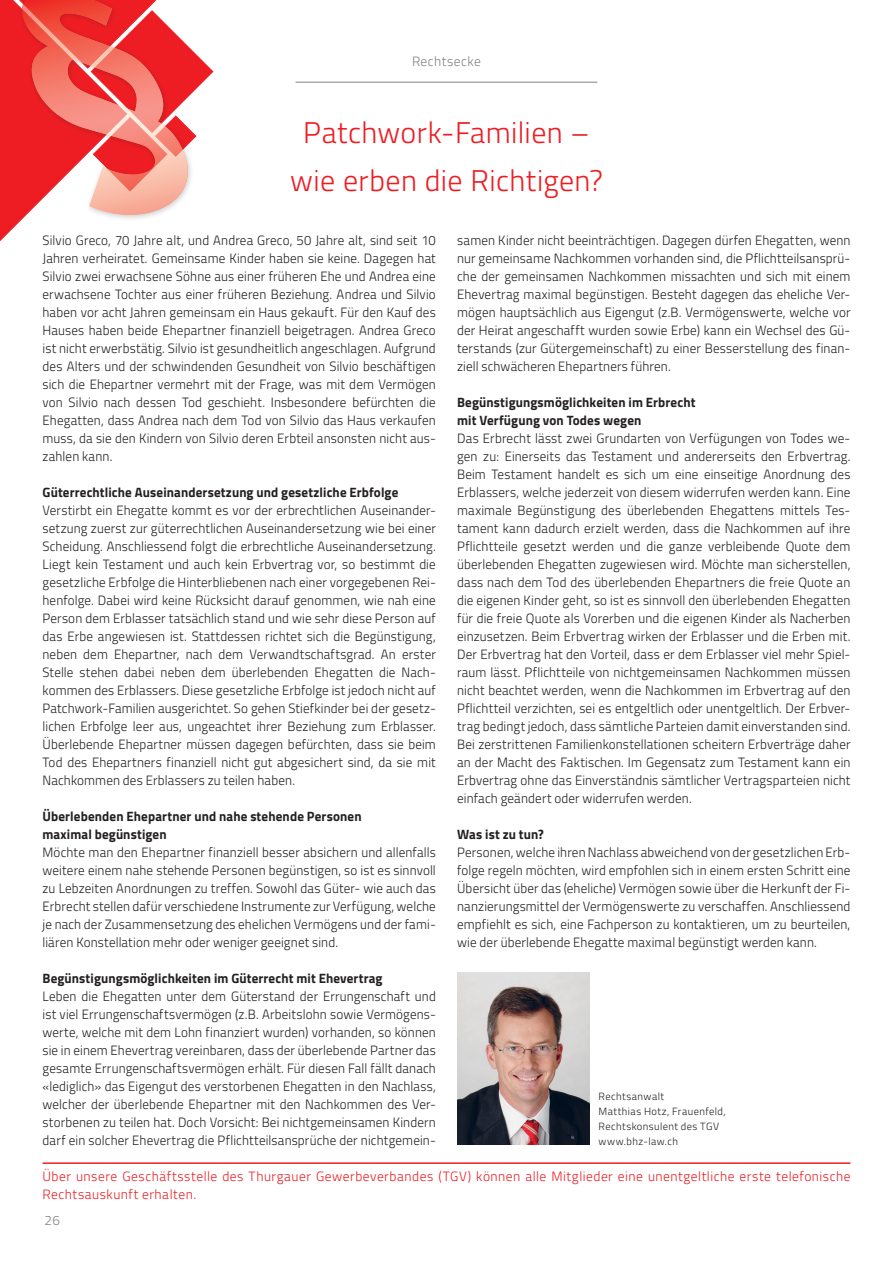
<style>
.page{position:relative;width:893px;height:1263px;background:#fff}
.page>*{position:absolute;margin:0;border:0;box-sizing:border-box;transform-origin:0 0}
.t1{font:300 30px/48px "Titillium Web";letter-spacing:.015em;color:#ee1d23;text-align:center}
.t2{font:300 13.5px/18px "Titillium Web";letter-spacing:.01em;color:#231f20;text-align:justify}
.t3{font:700 13.5px/18px "Titillium Web";letter-spacing:.01em;color:#231f20}
.t4{font:300 13.5px/18px "Titillium Web";letter-spacing:.035em;color:#ee1d23}
.t5{font:300 13.5px "Titillium Web";letter-spacing:.03em;color:#808285}
.t6{font:300 10.5px/15px "Titillium Web";letter-spacing:.04em;color:#231f20}
</style>
<div class="page">
<svg style="left:0;top:0;width:214px;height:241px"></svg>
<img style="left:457px;top:973px;width:133px;height:171px">
<hr style="left:43px;top:1162px;width:807px;height:2px;background:#ee1d23">
<hr style="left:296px;top:82px;width:301px;height:1px;background:#808285">
<p class="t5" style="left:412px;top:52px;width:70px">Rechtsecke</p>
<h1 class="t1" style="left:290px;top:107px;width:314px">Patchwork-Familien – wie erben die Richtigen?</h1>
<p class="t2" style="left:43px;top:230px;width:395px">Silvio Greco, 70 Jahre alt, und Andrea Greco, 50 Jahre alt, sind seit 10<br>Jahren verheiratet. Gemeinsame Kinder haben sie keine. Dagegen hat Silvio zwei erwachsene Söhne aus einer früheren Ehe und Andrea eine erwachsene Tochter aus einer früheren Beziehung. Andrea und Silvio haben vor acht Jahren gemeinsam ein Haus gekauft. Für den Kauf des Hauses haben beide Ehepartner finanziell beigetragen. Andrea Greco ist nicht erwerbstätig. Silvio ist gesundheitlich angeschlagen. Aufgrund des Alters und der schwindenden Gesundheit von Silvio beschäftigen sich die Ehepartner vermehrt mit der Frage, was mit dem Vermögen von Silvio nach dessen Tod geschieht. Insbesondere befürchten die Ehegatten, dass Andrea nach dem Tod von Silvio das Haus verkaufen muss, da sie den Kindern von Silvio deren Erbteil ansonsten nicht aus&shy;zahlen kann.</p>
<p class="t3" style="left:43px;top:482px;width:357px">Güterrechtliche Auseinandersetzung und gesetzliche Erbfolge</p>
<p class="t2" style="left:43px;top:500px;width:395px">Verstirbt ein Ehegatte kommt es vor der erbrechtlichen Auseinander&shy;setzung zuerst zur güterrechtlichen Auseinandersetzung wie bei einer Scheidung. Anschliessend folgt die erbrechtliche Auseinandersetzung.<br>Liegt kein Testament und auch kein Erbvertrag vor, so bestimmt die gesetzliche Erbfolge die Hinterbliebenen nach einer vorgegebenen Rei&shy;henfolge. Dabei wird keine Rücksicht darauf genommen, wie nah eine Person dem Erblasser tatsächlich stand und wie sehr diese Person auf das Erbe angewiesen ist. Stattdessen richtet sich die Begünstigung, neben dem Ehepartner, nach dem Verwandtschaftsgrad. An erster Stelle stehen dabei neben dem überlebenden Ehegatten die Nach&shy;kommen des Erblassers. Diese gesetzliche Erbfolge ist jedoch nicht auf Patchwork-Familien ausgerichtet. So gehen Stiefkinder bei der gesetz&shy;lichen Erbfolge leer aus, ungeachtet ihrer Beziehung zum Erblasser.<br>Überlebende Ehepartner müssen dagegen befürchten, dass sie beim Tod des Ehepartners finanziell nicht gut abgesichert sind, da sie mit Nachkommen des Erblassers zu teilen haben.</p>
<p class="t3" style="left:43px;top:806px;width:321px">Überlebenden Ehepartner und nahe stehende Personen maximal begünstigen</p>
<p class="t2" style="left:43px;top:842px;width:395px">Möchte man den Ehepartner finanziell besser absichern und allenfalls weitere einem nahe stehende Personen begünstigen, so ist es sinnvoll zu Lebzeiten Anordnungen zu treffen. Sowohl das Güter- wie auch das Erbrecht stellen dafür verschiedene Instrumente zur Verfügung, welche je nach der Zusammensetzung des ehelichen Vermögens und der fami&shy;liären Konstellation mehr oder weniger geeignet sind.</p>
<p class="t3" style="left:43px;top:968px;width:341px">Begünstigungsmöglichkeiten im Güterrecht mit Ehevertrag</p>
<p class="t2" style="left:43px;top:986px;width:395px">Leben die Ehegatten unter dem Güterstand der Errungenschaft und ist viel Errungenschaftsvermögen (z.B. Arbeitslohn sowie Vermögens&shy;werte, welche mit dem Lohn finanziert wurden) vorhanden, so können sie in einem Ehevertrag vereinbaren, dass der überlebende Partner das gesamte Errungenschaftsvermögen erhält. Für diesen Fall fällt danach «lediglich» das Eigengut des verstorbenen Ehegatten in den Nachlass, welcher der überlebende Ehepartner mit den Nachkommen des Ver&shy;storbenen zu teilen hat. Doch Vorsicht: Bei nichtgemeinsamen Kindern darf ein solcher Ehevertrag die Pflichtteilsansprüche der nichtgemein-</p>
<p class="t2" style="left:457px;top:230px;width:395px">samen Kinder nicht beeinträchtigen. Dagegen dürfen Ehegatten, wenn nur gemeinsame Nachkommen vorhanden sind, die Pflichtteilsansprü&shy;che der gemeinsamen Nachkommen missachten und sich mit einem Ehevertrag maximal begünstigen. Besteht dagegen das eheliche Ver&shy;mögen hauptsächlich aus Eigengut (z.B. Vermögenswerte, welche vor der Heirat angeschafft wurden sowie Erbe) kann ein Wechsel des Gü&shy;terstands (zur Gütergemeinschaft) zu einer Besserstellung des finan&shy;ziell schwächeren Ehepartners führen.</p>
<p class="t3" style="left:457px;top:392px;width:240px">Begünstigungsmöglichkeiten im Erbrecht mit Verfügung von Todes wegen</p>
<p class="t2" style="left:457px;top:428px;width:395px">Das Erbrecht lässt zwei Grundarten von Verfügungen von Todes we&shy;gen zu: Einerseits das Testament und andererseits den Erbvertrag.<br>Beim Testament handelt es sich um eine einseitige Anordnung des Erblassers, welche jederzeit von diesem widerrufen werden kann. Eine maximale Begünstigung des überlebenden Ehegattens mittels Tes&shy;tament kann dadurch erzielt werden, dass die Nachkommen auf ihre Pflichtteile gesetzt werden und die ganze verbleibende Quote dem überlebenden Ehegatten zugewiesen wird. Möchte man sicherstellen, dass nach dem Tod des überlebenden Ehepartners die freie Quote an die eigenen Kinder geht, so ist es sinnvoll den überlebenden Ehegatten für die freie Quote als Vorerben und die eigenen Kinder als Nacherben einzusetzen. Beim Erbvertrag wirken der Erblasser und die Erben mit.<br>Der Erbvertrag hat den Vorteil, dass er dem Erblasser viel mehr Spiel&shy;raum lässt. Pflichtteile von nichtgemeinsamen Nachkommen müssen nicht beachtet werden, wenn die Nachkommen im Erbvertrag auf den Pflichtteil verzichten, sei es entgeltlich oder unentgeltlich. Der Erbver&shy;trag bedingt jedoch, dass sämtliche Parteien damit einverstanden sind.<br>Bei zerstrittenen Familienkonstellationen scheitern Erbverträge daher an der Macht des Faktischen. Im Gegensatz zum Testament kann ein Erbvertrag ohne das Einverständnis sämtlicher Vertragsparteien nicht einfach geändert oder widerrufen werden.</p>
<p class="t3" style="left:457px;top:824px;width:88px">Was ist zu tun?</p>
<p class="t2" style="left:457px;top:842px;width:395px">Personen, welche ihren Nachlass abweichend von der gesetzlichen Erb&shy;folge regeln möchten, wird empfohlen sich in einem ersten Schritt eine Übersicht über das (eheliche) Vermögen sowie über die Herkunft der Fi&shy;nanzierungsmittel der Vermögenswerte zu verschaffen. Anschliessend empfiehlt es sich, eine Fachperson zu kontaktieren, um zu beurteilen, wie der überlebende Ehegatte maximal begünstigt werden kann.</p>
<p class="t6" style="left:598px;top:1088px;width:129px">Rechtsanwalt<br>Matthias Hotz, Frauenfeld,<br>Rechtskonsulent des TGV www.bhz-law.ch</p>
<p class="t4" style="left:43px;top:1166px;width:809px">Über unsere Geschäftsstelle des Thurgauer Gewerbeverbandes (TGV) können alle Mitglieder eine unentgeltliche erste telefonische<br>Rechtsauskunft erhalten.</p>
<p class="t5" style="left:45px;top:1211px;width:17px">26</p>
</div>
